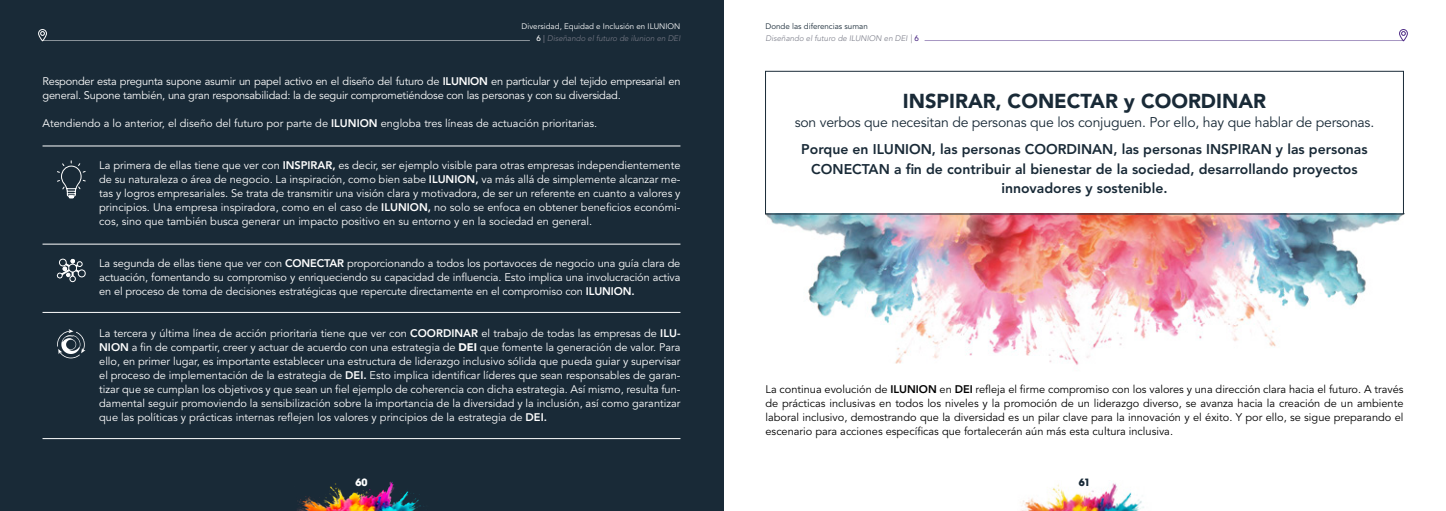
<style>
.page{position:relative;width:1446px;height:511px;background:#fff}
.page>*{position:absolute;margin:0;border:0;box-sizing:border-box;transform-origin:0 0}
.txt_general{font:900 20px "Avenir LT Std";color:#192a37}
.txt_general-2{font:800 14px/19px "Avenir LT Std";color:#192a37;text-align:center}
.txt_general-3{font:14px "Avenir LT Std";letter-spacing:-.015em;color:#192a37}
.txt_general-4{font:11px/14px "Avenir LT Std";letter-spacing:-.01em;color:#fff;text-align:justify}
.txt_general-5{font:11px/14px "Avenir LT Std";color:#000;text-align:justify}
.t1{font:700 11px "Avant Garde Md ITC";color:#fff}
.t2{font:700 11px "Avant Garde Md ITC";color:#192a37}
.t3{font:italic 300 8px "Avenir LT Std";color:#797b87}
.t4{font:8px "Avenir LT Std";color:#fff}
.t5{font:8px "Avenir LT Std";color:#192a37}
.s1{font-weight:500;font-style:normal;color:#fff}
.s2{font-weight:500;font-style:normal}
.s3{font-weight:800}
.s4{font-weight:900}
.s5{font-weight:500;font-style:normal;color:#4f2d86}
</style>
<div class="page">
<img style="left:1023px;top:483px;width:121px;height:27px">
<img style="left:765px;top:214px;width:639px;height:151px">
<div style="left:0;top:0;width:723px;height:510px;background:#192a37"></div>
<svg style="left:38px;top:29px;width:9px;height:12px"></svg>
<hr style="left:43px;top:40px;width:487px;height:1px;background:#fff">
<svg style="left:1399px;top:29px;width:9px;height:12px"></svg>
<hr style="left:43px;top:146px;width:637px;height:1px;background:#fff">
<hr style="left:43px;top:244px;width:637px;height:1px;background:#fff">
<hr style="left:43px;top:312px;width:637px;height:1px;background:#fff">
<hr style="left:43px;top:438px;width:637px;height:1px;background:#fff">
<svg style="left:57px;top:329px;width:29px;height:29px"></svg>
<svg style="left:56px;top:258px;width:30px;height:23px"></svg>
<svg style="left:57px;top:160px;width:29px;height:38px"></svg>
<img style="left:297px;top:481px;width:124px;height:29px">
<hr style="left:924px;top:40px;width:479px;height:1px;background:#4f2d86">
<div style="left:765px;top:71px;width:639px;height:143px;border:1px solid #192a37"></div>
<p class="t4" style="left:522px;top:22px;width:160px">Diversidad, Equidad e Inclusión en ILUNION</p>
<p class="t3" style="left:536px;top:33px;width:145px"><span class="s1">6</span> <span class="s2">|</span> Diseñando el futuro de ilunion en DEI</p>
<p class="txt_general-4" style="left:43px;top:74px;width:639px">Responder esta pregunta supone asumir un papel activo en el diseño del futuro de <span class="s3">ILUNION</span> en particular y del tejido empresarial en general. Supone también, una gran responsabilidad: la de seguir comprometiéndose con las personas y con su diversidad.</p>
<p class="txt_general-4" style="left:43px;top:116px;width:556px">Atendiendo a lo anterior, el diseño del futuro por parte de <span class="s3">ILUNION</span> engloba tres líneas de actuación prioritarias.</p>
<p class="txt_general-4" style="left:99px;top:158px;width:583px">La primera de ellas tiene que ver con <span class="s3">INSPIRAR,</span> es decir, ser ejemplo visible para otras empresas independientemente de su naturaleza o área de negocio. La inspiración, como bien sabe <span class="s3">ILUNION,</span> va más allá de simplemente alcanzar me&shy;tas y logros empresariales. Se trata de transmitir una visión clara y motivadora, de ser un referente en cuanto a valores y principios. Una empresa inspiradora, como en el caso de <span class="s3">ILUNION,</span> no solo se enfoca en obtener beneficios económi&shy;cos, sino que también busca generar un impacto positivo en su entorno y en la sociedad en general.</p>
<p class="txt_general-4" style="left:99px;top:256px;width:583px">La segunda de ellas tiene que ver con <span class="s3">CONECTAR</span> proporcionando a todos los portavoces de negocio una guía clara de actuación, fomentando su compromiso y enriqueciendo su capacidad de influencia. Esto implica una involucración activa en el proceso de toma de decisiones estratégicas que repercute directamente en el compromiso con <span class="s3">ILUNION.</span></p>
<p class="txt_general-4" style="left:99px;top:326px;width:583px">La tercera y última línea de acción prioritaria tiene que ver con <span class="s3">COORDINAR</span> el trabajo de todas las empresas de <span class="s3">ILU-NION</span> a fin de compartir, creer y actuar de acuerdo con una estrategia de <span class="s4">DEI</span> que fomente la generación de valor. Para ello, en primer lugar, es importante establecer una estructura de liderazgo inclusivo sólida que pueda guiar y supervisar el proceso de implementación de la estrategia de <span class="s3">DEI.</span> Esto implica identificar líderes que sean responsables de garan&shy;tizar que se cumplan los objetivos y que sean un fiel ejemplo de coherencia con dicha estrategia. Así mismo, resulta fun&shy;damental seguir promoviendo la sensibilización sobre la importancia de la diversidad y la inclusión, así como garantizar que las políticas y prácticas internas reflejen los valores y principios de la estrategia de <span class="s3">DEI.</span></p>
<p class="t5" style="left:765px;top:22px;width:104px">Donde las diferencias suman</p>
<p class="t3" style="left:765px;top:33px;width:155px">Diseñando el futuro de ILUNION en DEI | <span class="s5">6</span></p>
<p class="txt_general" style="left:903px;top:89px;width:365px">INSPIRAR, CONECTAR y COORDINAR</p>
<p class="txt_general-3" style="left:795px;top:114px;width:581px">son verbos que necesitan de personas que los conjuguen. Por ello, hay que hablar de personas.</p>
<p class="txt_general-2" style="left:801px;top:140px;width:568px">Porque en ILUNION, las personas COORDINAN, las personas INSPIRAN y las personas<br>CONECTAN a fin de contribuir al bienestar de la sociedad, desarrollando proyectos innovadores y sostenible.</p>
<p class="txt_general-5" style="left:765px;top:382px;width:639px">La continua evolución de <span class="s3">ILUNION</span> en <span class="s3">DEI</span> refleja el firme compromiso con los valores y una dirección clara hacia el futuro. A través de prácticas inclusivas en todos los niveles y la promoción de un liderazgo diverso, se avanza hacia la creación de un ambiente laboral inclusivo, demostrando que la diversidad es un pilar clave para la innovación y el éxito. Y por ello, se sigue preparando el escenario para acciones específicas que fortalecerán aún más esta cultura inclusiva.</p>
<p class="t1" style="left:355px;top:475px;width:14px">60</p>
<p class="t2" style="left:1079px;top:475px;width:13px">61</p>
</div>
